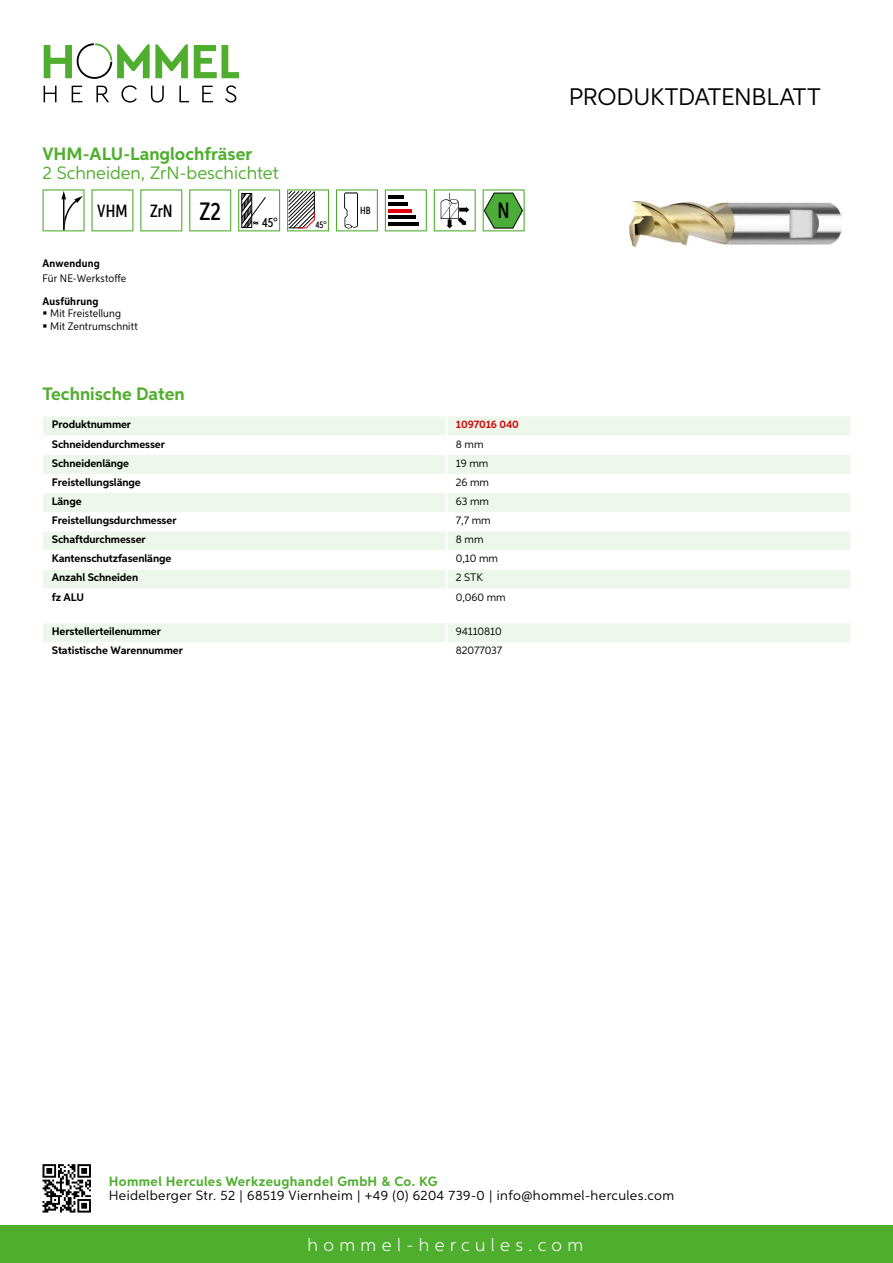
<style>
.page{position:relative;width:893px;height:1263px;background:#fff}
.page>*{position:absolute;margin:0;border:0;box-sizing:border-box;transform-origin:0 0}
.t1{font:24px "Aspira";letter-spacing:-.01em;color:#000}
.t2{font:500 22.2px "Aspira XX Nar";color:#000}
.t3{font:700 18px "Aspira";color:#50ae2f}
.t4{font:18px "Aspira";color:#50ae2f}
.t5{font:300 18px "Aspira";letter-spacing:.3em;color:#fff}
.t6{font:500 17.85px "Aspira XX Nar";color:#000}
.t7{font:13.5px "Aspira";letter-spacing:.03em;color:#000}
.t8{font:700 13.5px "Aspira";letter-spacing:.03em;color:#50ae2f}
.t9{font:500 13.35px "Aspira XX Nar";color:#000}
.t10{font:700 10.95px "Aspira";letter-spacing:-.01em;color:#000}
.t11{font:10.95px "Aspira";letter-spacing:-.01em;color:#000}
.t12{font:10.95px/12.8px "Aspira Nar";letter-spacing:.015em;color:#000}
.t13{font:700 10.95px "Aspira Nar";letter-spacing:.02em;color:#000}
.t14{font:700 10.95px "Aspira";letter-spacing:-.01em;color:#cd1013}
.t15{font:500 10.35px "Aspira XX Nar";color:#000}
.t16{font:500 9.6px "Aspira XX Nar";color:#000}
.s1{font-size:25.2px}
</style>
<div class="page">
<div style="left:0;top:1226px;width:893px;height:37px;background:#50ae2f"></div>
<svg style="left:43px;top:1164px;width:48px;height:48px"></svg>
<svg style="left:194px;top:45px;width:45px;height:33px"></svg>
<svg style="left:44px;top:43px;width:144px;height:36px"></svg>
<svg style="left:44px;top:86px;width:13px;height:16px"></svg>
<svg style="left:72px;top:86px;width:10px;height:16px"></svg>
<svg style="left:96px;top:86px;width:13px;height:16px"></svg>
<svg style="left:121px;top:85px;width:16px;height:18px"></svg>
<svg style="left:151px;top:86px;width:13px;height:17px"></svg>
<svg style="left:179px;top:86px;width:10px;height:16px"></svg>
<svg style="left:202px;top:86px;width:11px;height:16px"></svg>
<svg style="left:225px;top:85px;width:11px;height:18px"></svg>
<div style="left:43px;top:416px;width:807px;height:19px;background:#eef7eb"></div>
<svg style="left:43px;top:455px;width:807px;height:134px;fill:#eef7eb"></svg>
<hr style="left:445px;top:416px;width:3px;height:20px;background:#fff">
<hr style="left:445px;top:455px;width:3px;height:19px;background:#fff">
<hr style="left:445px;top:474px;width:3px;height:19px;background:#fff">
<hr style="left:445px;top:493px;width:3px;height:19px;background:#fff">
<hr style="left:445px;top:512px;width:3px;height:19px;background:#fff">
<hr style="left:445px;top:531px;width:3px;height:19px;background:#fff">
<hr style="left:445px;top:550px;width:3px;height:19px;background:#fff">
<hr style="left:445px;top:569px;width:3px;height:20px;background:#fff">
<div style="left:43px;top:623px;width:807px;height:19px;background:#eef7eb"></div>
<svg style="left:43px;top:189px;width:42px;height:42px"></svg>
<svg style="left:91px;top:189px;width:42px;height:42px"></svg>
<svg style="left:140px;top:189px;width:42px;height:42px"></svg>
<svg style="left:189px;top:189px;width:42px;height:42px"></svg>
<svg style="left:238px;top:189px;width:42px;height:42px"></svg>
<svg style="left:287px;top:189px;width:42px;height:42px"></svg>
<svg style="left:336px;top:189px;width:42px;height:42px"></svg>
<svg style="left:385px;top:189px;width:42px;height:42px"></svg>
<hr style="left:388px;top:196px;width:16px;height:3px;background:#000">
<hr style="left:388px;top:202px;width:20px;height:4px;background:#000">
<hr style="left:388px;top:209px;width:23px;height:3px;background:#e3000b">
<hr style="left:388px;top:216px;width:27px;height:3px;background:#000">
<hr style="left:388px;top:222px;width:31px;height:4px;background:#000">
<svg style="left:434px;top:189px;width:42px;height:42px"></svg>
<svg style="left:483px;top:189px;width:42px;height:42px"></svg>
<img style="left:629px;top:201px;width:213px;height:46px">
<h3 class="t3" style="left:43px;top:142px;width:211px">VHM-ALU-Langlochfräser</h3>
<h3 class="t4" style="left:43px;top:162px;width:238px">2 Schneiden, ZrN -beschichtet</h3>
<h3 class="t6" style="left:97px;top:200px;width:32px">VHM</h3>
<h3 class="t6" style="left:150px;top:200px;width:72px">ZrN <span class="s1">Z2</span></h3>
<p class="t13" style="left:43px;top:257px;width:59px">Anwendung</p>
<p class="t12" style="left:43px;top:272px;width:85px">Für NE-Werkstoffe</p>
<p class="t13" style="left:43px;top:294px;width:58px">Ausführung</p>
<p class="t12" style="left:50px;top:307px;width:89px">Mit Freistellung<br>Mit Zentrumschnitt</p>
<p class="t9" style="left:262px;top:215px;width:17px">45°</p>
<p class="t16" style="left:315px;top:219px;width:13px">45°</p>
<p class="t15" style="left:360px;top:204px;width:12px">HB</p>
<h2 class="t2" style="left:498px;top:197px;width:14px">N</h2>
<h3 class="t3" style="left:43px;top:382px;width:144px">Technische Daten</h3>
<p class="t10" style="left:52px;top:418px;width:81px">Produktnummer</p>
<p class="t14" style="left:456px;top:418px;width:65px">1097016 040</p>
<p class="t10" style="left:52px;top:437px;width:115px">Schneidendurchmesser</p>
<p class="t11" style="left:456px;top:437px;width:29px">8 mm</p>
<p class="t10" style="left:52px;top:456px;width:79px">Schneidenlänge</p>
<p class="t11" style="left:456px;top:456px;width:34px">19 mm</p>
<p class="t10" style="left:52px;top:475px;width:90px">Freistellungslänge</p>
<p class="t11" style="left:456px;top:475px;width:35px">26 mm</p>
<p class="t10" style="left:52px;top:494px;width:31px">Länge</p>
<p class="t11" style="left:456px;top:494px;width:35px">63 mm</p>
<p class="t10" style="left:52px;top:514px;width:126px">Freistellungsdurchmesser</p>
<p class="t11" style="left:456px;top:514px;width:36px">7,7 mm</p>
<p class="t10" style="left:52px;top:533px;width:95px">Schaftdurchmesser</p>
<p class="t11" style="left:456px;top:533px;width:29px">8 mm</p>
<p class="t10" style="left:52px;top:552px;width:121px">Kantenschutzfasenlänge</p>
<p class="t11" style="left:456px;top:552px;width:44px">0,10 mm</p>
<p class="t10" style="left:52px;top:571px;width:88px">Anzahl Schneiden</p>
<p class="t11" style="left:456px;top:571px;width:22px">2 STK</p>
<p class="t10" style="left:52px;top:590px;width:34px">fz ALU</p>
<p class="t11" style="left:456px;top:590px;width:51px">0,060 mm</p>
<p class="t10" style="left:52px;top:625px;width:111px">Herstellerteilenummer</p>
<p class="t11" style="left:456px;top:625px;width:47px">94110810</p>
<p class="t10" style="left:52px;top:644px;width:132px">Statistische Warennummer</p>
<p class="t11" style="left:456px;top:644px;width:48px">82077037</p>
<h1 class="t1" style="left:569px;top:82px;width:253px">Produktdatenblatt</h1>
<p class="t8" style="left:109px;top:1172px;width:330px">Hommel Hercules Werkzeughandel GmbH &amp; Co. KG</p>
<p class="t7" style="left:109px;top:1187px;width:567px">Heidelberger Str. 52 | 68519 Viernheim | +49 (0) 6204 739-0 | info@hommel-hercules.com</p>
<h3 class="t5" style="left:307px;top:1234px;width:277px">hommel-hercules.com</h3>
</div>
